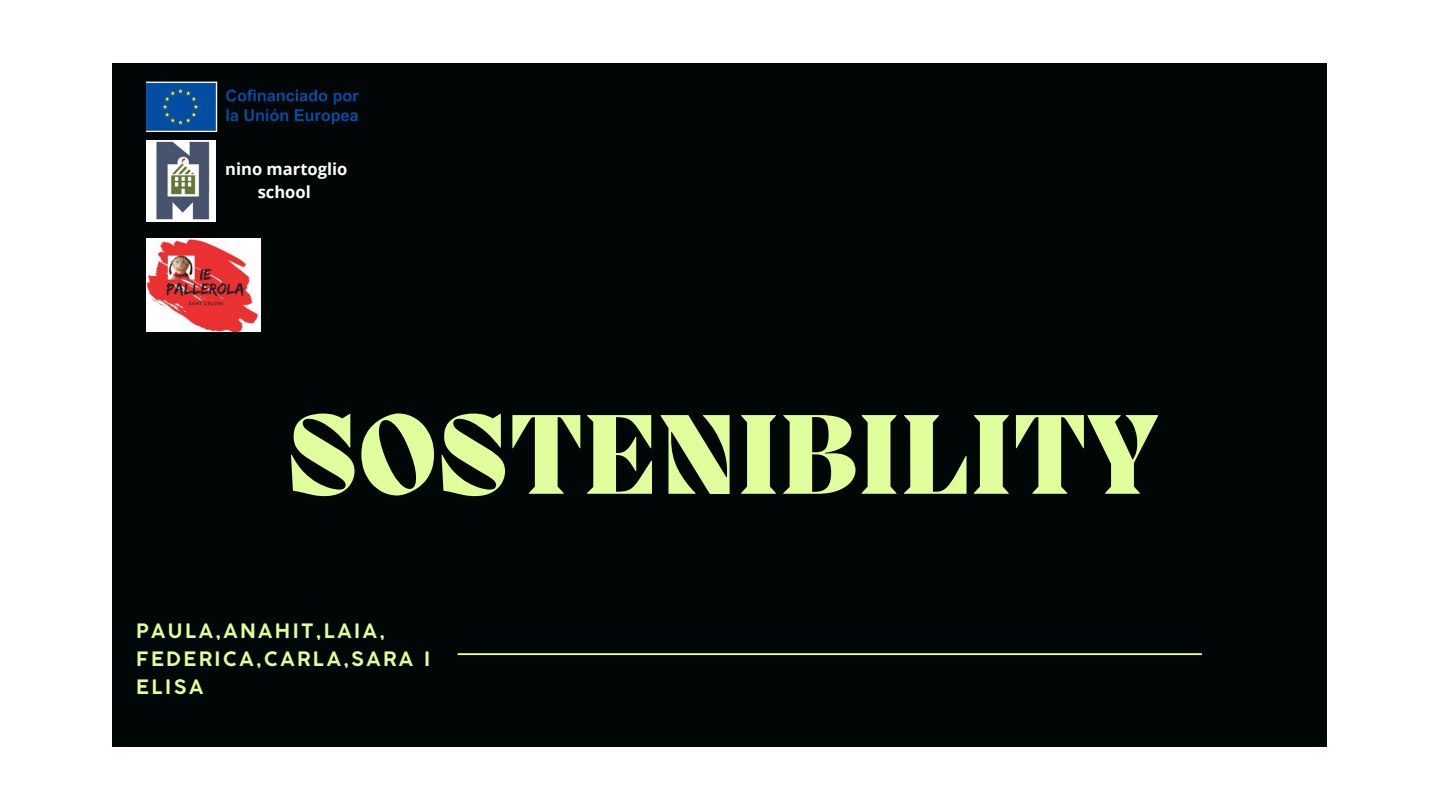
<style>
.page{position:relative;width:1440px;height:810px;background:#fff}
.page>*{position:absolute;margin:0;border:0;box-sizing:border-box;transform-origin:0 0}
.t1{font:800 116.6px "Migra";color:#e0fe9c}
.t2{font:700 19.6px/27.7px "Coco Gothic";letter-spacing:.135em;color:#e0fe9c}
.t3{font:700 16.6px/23.2px "Open Sans";color:#fdfefe;text-align:center}
</style>
<div class="page">
<div style="left:112px;top:63px;width:1216px;height:684px;background:#010707"></div>
<hr style="left:458px;top:653px;width:743px;height:2px;background:#e0fe9c">
<img style="left:147px;top:81px;width:212px;height:51px">
<img style="left:147px;top:140px;width:68px;height:81px">
<img style="left:147px;top:239px;width:113px;height:93px">
<p class="t3" style="left:225px;top:157px;width:124px">nino martoglio school</p>
<p class="t1" style="left:286px;top:399px;width:874px">SOSTENIBILITY</p>
<p class="t2" style="left:136px;top:619px;width:250px">PAULA,ANAHIT,LAIA,</p>
<p class="t2" style="left:136px;top:647px;width:296px">FEDERICA,CARLA,SARA I<br>ELISA</p>
</div>
